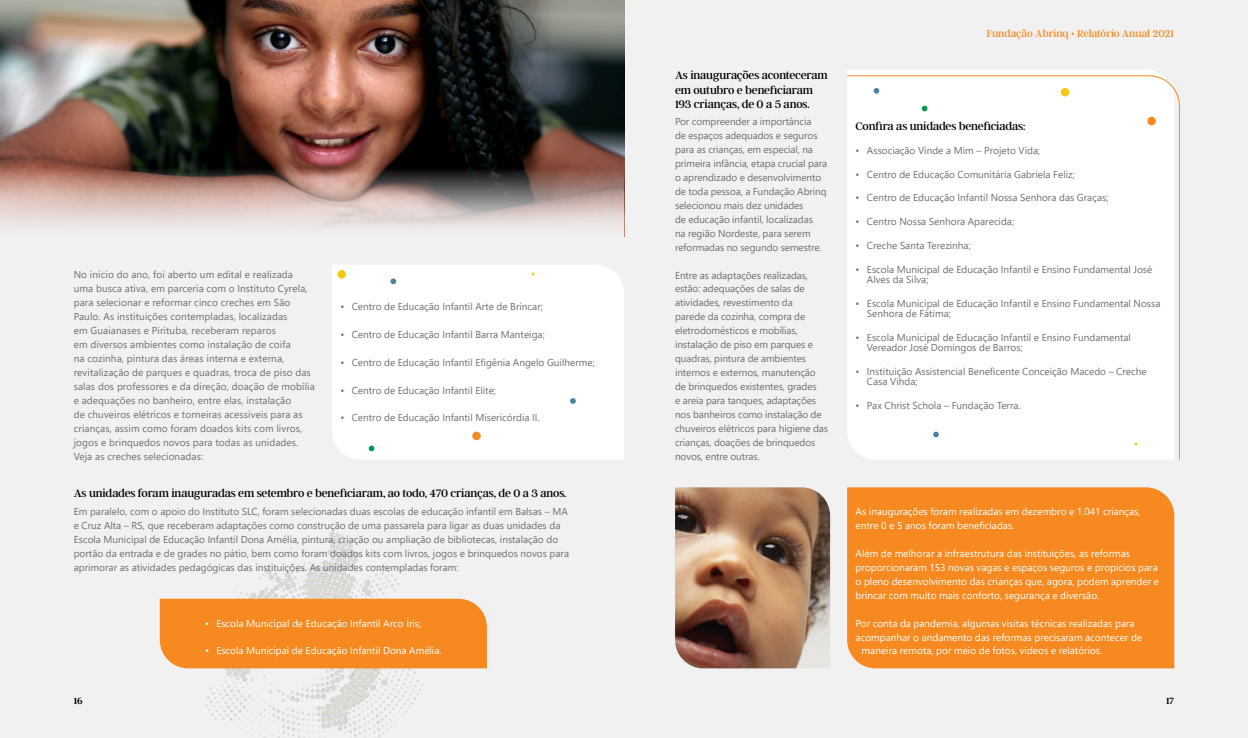
<style>
.page{position:relative;width:1248px;height:738px;background:#fff}
.page>*{position:absolute;margin:0;border:0;box-sizing:border-box;transform-origin:0 0}
.t1{font:12px/14.4px "Argent CF";letter-spacing:-.01em;color:#000}
.t2{font:11px "Argent CF";color:#f6891f}
.t3{font:10px/13.9px "Segoe UI";color:#6d6e71}
.t4{font:10px/13.9px "Segoe UI";color:#fff}
.t5{font:600 10px "Argent CF";color:#000}
</style>
<div class="page">
<div style="left:0;top:0;width:624px;height:737px;background:#f1f1f2"></div>
<div style="left:624px;top:0;width:623px;height:737px;background:#f1f1f2"></div>
<img style="left:0;top:0;width:624px;height:167px">
<svg style="left:0;top:167px;width:624px;height:63px;background:#b7a19b"></svg>
<img style="left:159px;top:532px;width:313px;height:205px">
<div style="left:332px;top:265px;width:292px;height:194px;background:#fff"></div>
<div style="left:160px;top:598px;width:327px;height:69px;background:#f6891f"></div>
<img style="left:675px;top:487px;width:155px;height:180px">
<div style="left:847px;top:487px;width:327px;height:180px;background:#f6891f"></div>
<div style="left:847px;top:75px;width:332px;height:384px;background:#fff"></div>
<div style="left:472px;top:431px;width:8px;height:9px;background:#f6891f;border-radius:50%"></div>
<div style="left:337px;top:270px;width:9px;height:8px;background:#f4c912;border-radius:50%"></div>
<svg style="left:390px;top:278px;width:6px;height:6px"></svg>
<svg style="left:570px;top:398px;width:5px;height:5px"></svg>
<svg style="left:369px;top:445px;width:5px;height:6px"></svg>
<div style="left:1147px;top:117px;width:8px;height:8px;background:#f6891f;border-radius:50%"></div>
<div style="left:1060px;top:88px;width:9px;height:8px;background:#f4c912;border-radius:50%"></div>
<svg style="left:873px;top:88px;width:6px;height:6px"></svg>
<svg style="left:933px;top:431px;width:5px;height:6px"></svg>
<svg style="left:921px;top:106px;width:6px;height:5px"></svg>
<p class="t3" style="left:74px;top:267px;width:242px">No início do ano, foi aberto um edital e realizada uma busca ativa, em parceria com o Instituto Cyrela, para selecionar e reformar cinco creches em São Paulo. As instituições contempladas, localizadas<br>em Guaianases e Pirituba, receberam reparos<br>em diversos ambientes como instalação de coifa<br>na cozinha, pintura das áreas interna e externa, revitalização de parques e quadras, troca de piso das salas dos professores e da direção, doação de mobília e adequações no banheiro, entre elas, instalação<br>de chuveiros elétricos e torneiras acessíveis para as crianças, assim como foram doados kits com livros, jogos e brinquedos novos para todas as unidades.<br>Veja as creches selecionadas:</p>
<p class="t3" style="left:340px;top:298px;width:204px">• Centro de Educação Infantil Arte de Brincar;</p>
<p class="t3" style="left:340px;top:326px;width:206px">• Centro de Educação Infantil Barra Manteiga;</p>
<p class="t3" style="left:340px;top:354px;width:256px">• Centro de Educação Infantil Efigênia Angelo Guilherme;</p>
<p class="t3" style="left:340px;top:382px;width:157px">• Centro de Educação Infantil Elite;</p>
<p class="t3" style="left:340px;top:409px;width:201px">• Centro de Educação Infantil Misericórdia II.</p>
<p class="t1" style="left:74px;top:486px;width:494px">As unidades foram inauguradas em setembro e beneficiaram, ao todo, 470 crianças, de 0 a 3 anos.</p>
<p class="t3" style="left:74px;top:503px;width:497px">Em paralelo, com o apoio do Instituto SLC, foram selecionadas duas escolas de educação infantil em Balsas – MA e Cruz Alta – RS, que receberam adaptações como construção de uma passarela para ligar as duas unidades da Escola Municipal de Educação Infantil Dona Amélia, pintura, criação ou ampliação de bibliotecas, instalação do portão da entrada e de grades no pátio, bem como foram doados kits com livros, jogos e brinquedos novos para aprimorar as atividades pedagógicas das instituições. As unidades contempladas foram:</p>
<p class="t4" style="left:205px;top:614px;width:218px">• Escola Municipal de Educação Infantil Arco Íris;</p>
<p class="t4" style="left:205px;top:642px;width:238px">• Escola Municipal de Educação Infantil Dona Amélia.</p>
<p class="t1" style="left:675px;top:69px;width:154px">As inaugurações aconteceram em outubro e beneficiaram<br>193 crianças, de 0 a 5 anos.</p>
<p class="t3" style="left:675px;top:114px;width:154px">Por compreender a importância<br>de espaços adequados e seguros para as crianças, em especial, na primeira infância, etapa crucial para o aprendizado e desenvolvimento de toda pessoa, a Fundação Abrinq selecionou mais dez unidades<br>de educação infantil, localizadas<br>na região Nordeste, para serem reformadas no segundo semestre.</p>
<p class="t3" style="left:675px;top:267px;width:155px">Entre as adaptações realizadas, estão: adequações de salas de atividades, revestimento da<br>parede da cozinha, compra de eletrodomésticos e mobílias, instalação de piso em parques e quadras, pintura de ambientes internos e externos, manutenção de brinquedos existentes, grades<br>e areia para tanques, adaptações nos banheiros como instalação de chuveiros elétricos para higiene das crianças, doações de brinquedos novos, entre outras.</p>
<p class="t2" style="left:986px;top:27px;width:189px">Fundação Abrinq • Relatório Anual 2021</p>
<p class="t1" style="left:855px;top:119px;width:171px">Confira as unidades beneficiadas:</p>
<p class="t3" style="left:855px;top:142px;width:186px">• Associação Vinde a Mim – Projeto Vida;</p>
<p class="t3" style="left:855px;top:166px;width:221px">• Centro de Educação Comunitária Gabriela Feliz;</p>
<p class="t3" style="left:855px;top:190px;width:254px">• Centro de Educação Infantil Nossa Senhora das Graças;</p>
<p class="t3" style="left:855px;top:214px;width:160px">• Centro Nossa Senhora Aparecida;</p>
<p class="t3" style="left:855px;top:238px;width:117px">• Creche Santa Terezinha;</p>
<p class="t3" style="left:866px;top:263px;width:287px;line-height:10px;text-indent:-11px">• Escola Municipal de Educação Infantil e Ensino Fundamental José<br>Alves da Silva;</p>
<p class="t3" style="left:866px;top:297px;width:295px;line-height:10px;text-indent:-11px">• Escola Municipal de Educação Infantil e Ensino Fundamental Nossa<br>Senhora de Fátima;</p>
<p class="t3" style="left:866px;top:331px;width:265px;line-height:10px;text-indent:-11px">• Escola Municipal de Educação Infantil e Ensino Fundamental<br>Vereador José Domingos de Barros;</p>
<p class="t3" style="left:866px;top:365px;width:281px;line-height:10px;text-indent:-11px">• Instituição Assistencial Beneficente Conceição Macedo – Creche<br>Casa Vihda;</p>
<p class="t3" style="left:855px;top:397px;width:167px">• Pax Christ Schola – Fundação Terra.</p>
<p class="t4" style="left:855px;top:503px;width:286px">As inaugurações foram realizadas em dezembro e 1.041 crianças, entre 0 e 5 anos foram beneficiadas.</p>
<p class="t4" style="left:855px;top:545px;width:305px">Além de melhorar a infraestrutura das instituições, as reformas proporcionaram 153 novas vagas e espaços seguros e propícios para o pleno desenvolvimento das crianças que, agora, podem aprender e brincar com muito mais conforto, segurança e diversão.</p>
<p class="t4" style="left:855px;top:614px;width:280px">Por conta da pandemia, algumas visitas técnicas realizadas para</p>
<p class="t4" style="left:855px;top:628px;width:288px">acompanhar o andamento das reformas precisaram acontecer de</p>
<p class="t4" style="left:861px;top:642px;width:242px">maneira remota, por meio de fotos, vídeos e relatórios.</p>
<p class="t5" style="left:74px;top:695px;width:11px">16</p>
<p class="t5" style="left:1165px;top:695px;width:10px">17</p>
</div>
